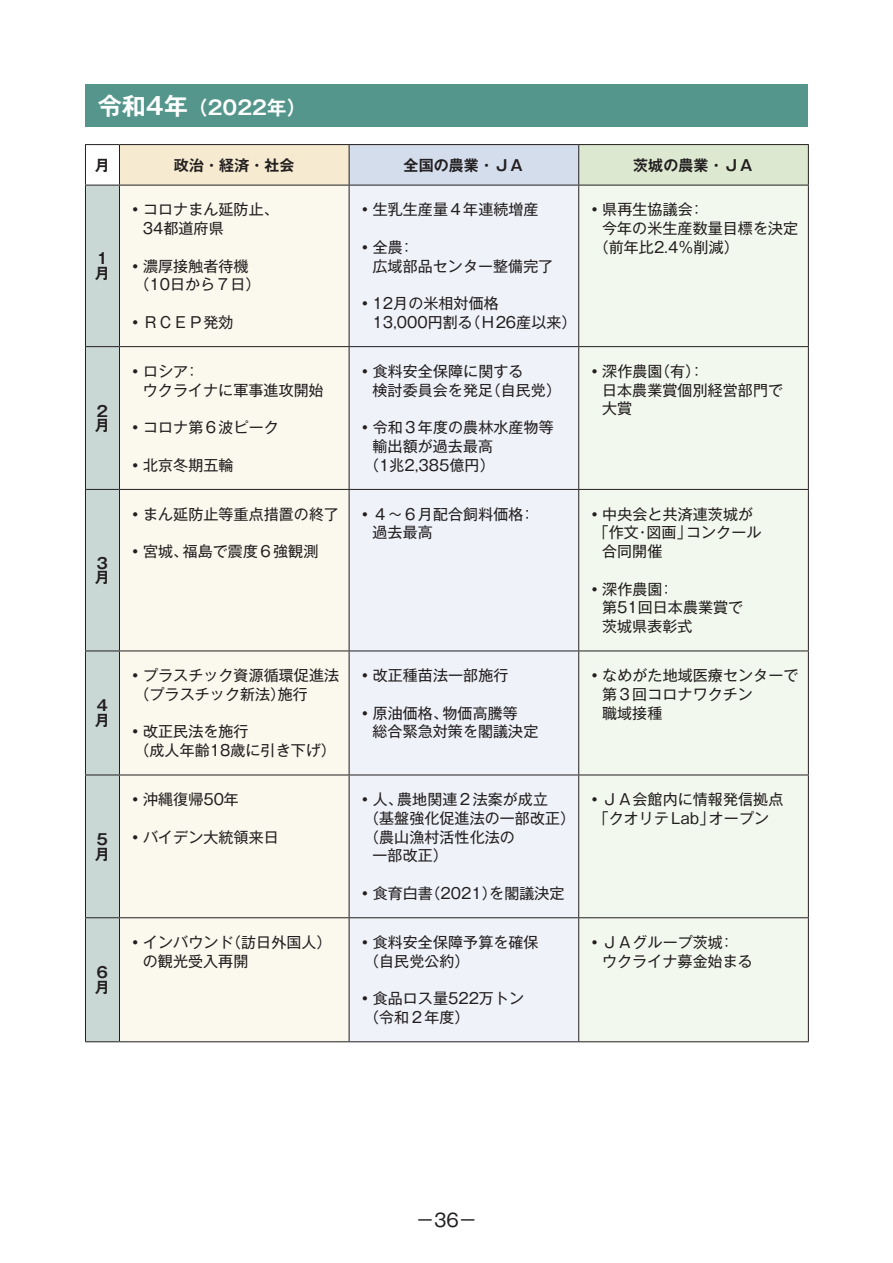
<style>
.page{position:relative;width:893px;height:1263px;background:#fff}
.page>*{position:absolute;margin:0;border:0;box-sizing:border-box;transform-origin:0 0}
.t1{font:700 19.5px "Gothic MB101 Pro De";color:#fff}
.t2{font:18px "Gothic MB101 Pro";color:#231f20}
.t3{font:15px/18.8px "Gothic MB101 Pro";letter-spacing:.005em;color:#231f20}
.t4{font:700 15px/14.9px "Gothic MB101 Pro De";letter-spacing:.005em;color:#231f20}
.s1{font-size:24px}
</style>
<div class="page">
<div style="left:85px;top:85px;width:723px;height:42px;background:#55968c"></div>
<div style="left:119px;top:145px;width:230px;height:40px;background:#f6ebd0"></div>
<div style="left:349px;top:145px;width:230px;height:40px;background:#d4ddec"></div>
<div style="left:579px;top:145px;width:229px;height:40px;background:#dce9d0"></div>
<div style="left:86px;top:186px;width:33px;height:855px;background:#cad8d5"></div>
<div style="left:120px;top:186px;width:229px;height:855px;background:#fbf8ee"></div>
<div style="left:350px;top:186px;width:228px;height:855px;background:#eff2f8"></div>
<div style="left:579px;top:186px;width:229px;height:855px;background:#f3f8ee"></div>
<hr style="left:85px;top:144px;width:34px;height:1px;background:#231f20">
<hr style="left:85px;top:145px;width:1px;height:40px;background:#231f20">
<hr style="left:119px;top:144px;width:230px;height:1px;background:#231f20">
<hr style="left:119px;top:145px;width:1px;height:40px;background:#231f20">
<hr style="left:349px;top:144px;width:230px;height:1px;background:#231f20">
<hr style="left:349px;top:145px;width:1px;height:40px;background:#231f20">
<hr style="left:579px;top:144px;width:230px;height:1px;background:#231f20">
<hr style="left:578px;top:145px;width:1px;height:40px;background:#231f20">
<hr style="left:808px;top:145px;width:1px;height:40px;background:#231f20">
<hr style="left:85px;top:185px;width:34px;height:1px;background:#231f20">
<hr style="left:85px;top:186px;width:1px;height:160px;background:#231f20">
<hr style="left:119px;top:185px;width:230px;height:1px;background:#231f20">
<hr style="left:119px;top:186px;width:1px;height:160px;background:#231f20">
<hr style="left:349px;top:185px;width:230px;height:1px;background:#231f20">
<hr style="left:349px;top:186px;width:1px;height:160px;background:#231f20">
<hr style="left:579px;top:185px;width:230px;height:1px;background:#231f20">
<hr style="left:578px;top:186px;width:1px;height:160px;background:#231f20">
<hr style="left:808px;top:186px;width:1px;height:160px;background:#231f20">
<hr style="left:85px;top:346px;width:34px;height:1px;background:#231f20">
<hr style="left:85px;top:347px;width:1px;height:142px;background:#231f20">
<hr style="left:119px;top:346px;width:230px;height:1px;background:#231f20">
<hr style="left:119px;top:347px;width:1px;height:142px;background:#231f20">
<hr style="left:349px;top:346px;width:230px;height:1px;background:#231f20">
<hr style="left:349px;top:347px;width:1px;height:142px;background:#231f20">
<hr style="left:579px;top:346px;width:230px;height:1px;background:#231f20">
<hr style="left:578px;top:347px;width:1px;height:142px;background:#231f20">
<hr style="left:808px;top:347px;width:1px;height:142px;background:#231f20">
<hr style="left:85px;top:489px;width:34px;height:1px;background:#231f20">
<hr style="left:85px;top:490px;width:1px;height:160px;background:#231f20">
<hr style="left:119px;top:489px;width:230px;height:1px;background:#231f20">
<hr style="left:119px;top:490px;width:1px;height:160px;background:#231f20">
<hr style="left:349px;top:489px;width:230px;height:1px;background:#231f20">
<hr style="left:349px;top:490px;width:1px;height:160px;background:#231f20">
<hr style="left:579px;top:489px;width:230px;height:1px;background:#231f20">
<hr style="left:578px;top:490px;width:1px;height:160px;background:#231f20">
<hr style="left:808px;top:490px;width:1px;height:160px;background:#231f20">
<hr style="left:85px;top:650px;width:34px;height:1px;background:#231f20">
<hr style="left:85px;top:651px;width:1px;height:123px;background:#231f20">
<hr style="left:119px;top:650px;width:230px;height:1px;background:#231f20">
<hr style="left:119px;top:651px;width:1px;height:123px;background:#231f20">
<hr style="left:349px;top:650px;width:230px;height:1px;background:#231f20">
<hr style="left:349px;top:651px;width:1px;height:123px;background:#231f20">
<hr style="left:579px;top:650px;width:230px;height:1px;background:#231f20">
<hr style="left:578px;top:651px;width:1px;height:123px;background:#231f20">
<hr style="left:808px;top:651px;width:1px;height:123px;background:#231f20">
<hr style="left:85px;top:774px;width:34px;height:1px;background:#231f20">
<hr style="left:85px;top:775px;width:1px;height:142px;background:#231f20">
<hr style="left:119px;top:774px;width:230px;height:1px;background:#231f20">
<hr style="left:119px;top:775px;width:1px;height:142px;background:#231f20">
<hr style="left:349px;top:774px;width:230px;height:1px;background:#231f20">
<hr style="left:349px;top:775px;width:1px;height:142px;background:#231f20">
<hr style="left:579px;top:774px;width:230px;height:1px;background:#231f20">
<hr style="left:578px;top:775px;width:1px;height:142px;background:#231f20">
<hr style="left:808px;top:775px;width:1px;height:142px;background:#231f20">
<hr style="left:85px;top:917px;width:34px;height:1px;background:#231f20">
<hr style="left:85px;top:918px;width:1px;height:123px;background:#231f20">
<hr style="left:119px;top:917px;width:230px;height:1px;background:#231f20">
<hr style="left:119px;top:918px;width:1px;height:123px;background:#231f20">
<hr style="left:349px;top:917px;width:230px;height:1px;background:#231f20">
<hr style="left:349px;top:918px;width:1px;height:123px;background:#231f20">
<hr style="left:579px;top:917px;width:230px;height:1px;background:#231f20">
<hr style="left:578px;top:918px;width:1px;height:123px;background:#231f20">
<hr style="left:808px;top:918px;width:1px;height:123px;background:#231f20">
<hr style="left:85px;top:1041px;width:34px;height:1px;background:#231f20">
<hr style="left:119px;top:1041px;width:230px;height:1px;background:#231f20">
<hr style="left:349px;top:1041px;width:230px;height:1px;background:#231f20">
<hr style="left:579px;top:1041px;width:230px;height:1px;background:#231f20">
<h1 class="t1" style="left:98px;top:91px;width:210px"><span class="s1">令和4年</span>（2022年）</h1>
<p class="t4" style="left:95px;top:156px;width:14px">月</p>
<p class="t4" style="left:174px;top:156px;width:122px">政治・経済・社会</p>
<p class="t4" style="left:404px;top:156px;width:122px">全国の農業・ＪＡ</p>
<p class="t4" style="left:633px;top:156px;width:122px">茨城の農業・ＪＡ</p>
<p class="t4" style="left:95px;top:249px;width:14px">１月</p>
<p class="t4" style="left:95px;top:402px;width:14px">２月</p>
<p class="t4" style="left:95px;top:554px;width:14px">３月</p>
<p class="t4" style="left:95px;top:696px;width:14px">４月</p>
<p class="t4" style="left:95px;top:829px;width:14px">５月</p>
<p class="t4" style="left:95px;top:963px;width:14px">６月</p>
<p class="t3" style="left:143px;top:198px;width:137px;text-indent:-15px">・コロナまん延防止、<br>34都道府県</p>
<p class="t3" style="left:134px;top:254px;width:128px;text-indent:-6px">・濃厚接触者待機（10日から７日）</p>
<p class="t3" style="left:128px;top:311px;width:107px">・ＲＣＥＰ発効</p>
<p class="t3" style="left:143px;top:360px;width:182px;text-indent:-15px">・ロシア：<br>ウクライナに軍事進攻開始</p>
<p class="t3" style="left:128px;top:416px;width:152px">・コロナ第６波ピーク</p>
<p class="t3" style="left:128px;top:453px;width:107px">・北京冬期五輪</p>
<p class="t3" style="left:128px;top:502px;width:213px">・まん延防止等重点措置の終了</p>
<p class="t3" style="left:128px;top:540px;width:192px">・宮城、福島で震度６強観測</p>
<p class="t3" style="left:134px;top:664px;width:206px;text-indent:-6px">・プラスチック資源循環促進法（プラスチック新法）施行</p>
<p class="t3" style="left:134px;top:720px;width:203px;text-indent:-6px">・改正民法を施行<br>（成人年齢18歳に引き下げ）</p>
<p class="t3" style="left:128px;top:788px;width:112px">・沖縄復帰50年</p>
<p class="t3" style="left:128px;top:825px;width:152px">・バイデン大統領来日</p>
<p class="t3" style="left:358px;top:198px;width:182px">・生乳生産量４年連続増産</p>
<p class="t3" style="left:372px;top:236px;width:182px;text-indent:-15px">・全農：<br>広域部品センター整備完了</p>
<p class="t3" style="left:372px;top:292px;width:206px;text-indent:-15px">・12月の米相対価格<br>13,000円割る（Ｈ26産以来）</p>
<p class="t3" style="left:372px;top:360px;width:190px;text-indent:-15px">・食料安全保障に関する<br>検討委員会を発足（自民党）</p>
<p class="t3" style="left:358px;top:416px;width:198px">・令和３年度の農林水産物等</p>
<p class="t3" style="left:372px;top:435px;width:122px">輸出額が過去最高</p>
<p class="t3" style="left:364px;top:453px;width:132px">（1兆2,385億円）</p>
<p class="t3" style="left:587px;top:198px;width:118px">・県再生協議会：</p>
<p class="t3" style="left:602px;top:217px;width:198px">今年の米生産数量目標を決定</p>
<p class="t3" style="left:594px;top:236px;width:147px">（前年比2.4％削減）</p>
<p class="t3" style="left:602px;top:360px;width:182px;text-indent:-15px">・深作農園（有）：<br>日本農業賞個別経営部門で大賞</p>
<p class="t3" style="left:372px;top:502px;width:164px;text-indent:-15px">・４～６月配合飼料価格：過去最高</p>
<p class="t3" style="left:587px;top:502px;width:167px">・中央会と共済連茨城が</p>
<p class="t3" style="left:594px;top:521px;width:169px">「作文・図画」コンクール</p>
<p class="t3" style="left:602px;top:540px;width:62px">合同開催</p>
<p class="t3" style="left:602px;top:577px;width:143px;text-indent:-15px">・深作農園：<br>第51回日本農業賞で茨城県表彰式</p>
<p class="t3" style="left:358px;top:664px;width:152px">・改正種苗法一部施行</p>
<p class="t3" style="left:372px;top:701px;width:167px;text-indent:-15px">・原油価格、物価高騰等<br>総合緊急対策を閣議決定</p>
<p class="t3" style="left:358px;top:788px;width:192px">・人、農地関連２法案が成立</p>
<p class="t3" style="left:364px;top:807px;width:213px">（基盤強化促進法の一部改正）</p>
<p class="t3" style="left:364px;top:825px;width:152px">（農山漁村活性化法の</p>
<p class="t3" style="left:372px;top:844px;width:77px">一部改正）</p>
<p class="t3" style="left:358px;top:882px;width:208px">・食育白書（2021）を閣議決定</p>
<p class="t3" style="left:602px;top:664px;width:198px;text-indent:-15px">・なめがた地域医療センターで第３回コロナワクチン<br>職域接種</p>
<p class="t3" style="left:587px;top:788px;width:198px;text-align:center">・ＪＡ会館内に情報発信拠点「クオリテLab」オープン</p>
<p class="t3" style="left:143px;top:931px;width:190px;text-indent:-15px">・インバウンド（訪日外国人）の観光受入再開</p>
<p class="t3" style="left:364px;top:931px;width:176px;text-indent:-6px">・食料安全保障予算を確保（自民党公約）</p>
<p class="t3" style="left:364px;top:987px;width:162px;text-indent:-6px">・食品ロス量522万トン（令和２年度）</p>
<p class="t3" style="left:602px;top:931px;width:152px;text-indent:-15px">・ＪＡグループ茨城：ウクライナ募金始まる</p>
<p class="t2" style="left:416px;top:1205px;width:62px">－36－</p>
</div>
